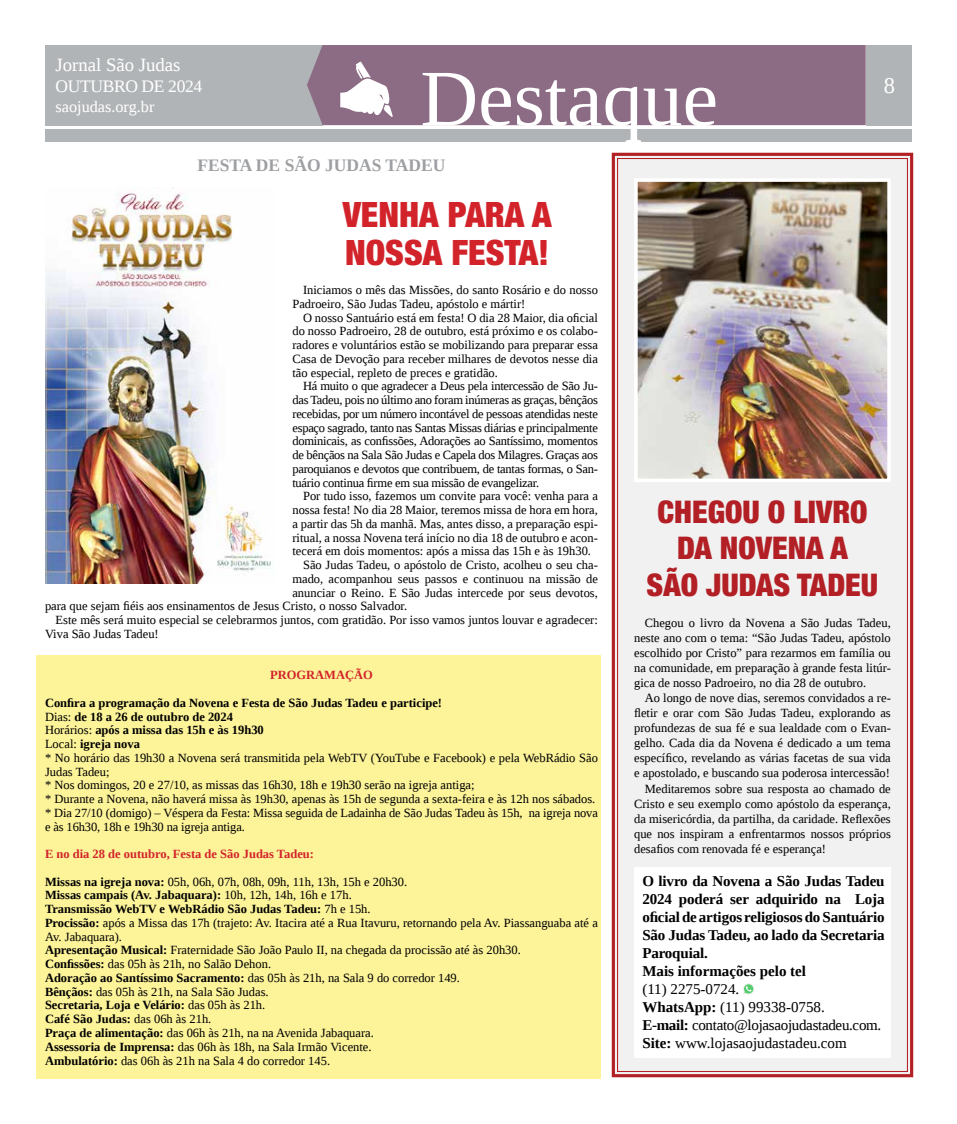
<style>
.page{position:relative;width:957px;height:1124px;background:#fff}
.page>*{position:absolute;margin:0;border:0;box-sizing:border-box;transform-origin:0 0}
.t1{font:80px "Liberation Serif";color:#fff}
.t2{font:900 condensed 35px/38.8px "Helvetica Neue LT Std";color:#d2232a}
.t3{font:900 condensed 31.25px/36.2px "Helvetica Neue LT Std";color:#b21f24;text-align:center}
.t4{font:22.5px "Liberation Serif";color:#fff}
.t5{font:18.75px "Liberation Serif";color:#fff}
.t6{font:700 17.5px "Liberation Serif";color:#9d9fa2}
.t7{font:17.5px "Liberation Serif";letter-spacing:-.02em;color:#fff}
.t8{font:16.25px "Liberation Serif";color:#fff}
.t9{font:700 15px/18px "Liberation Serif";letter-spacing:-.01em;color:#000}
.t10{font:15px/18px "Liberation Serif";color:#000}
.t11{font:12.5px/13.8px "Liberation Serif";color:#000}
.t12{font:700 12.5px "Liberation Serif";color:#d2232a}
.s1{font-weight:700}
</style>
<div class="page">
<div style="left:867px;top:45px;width:45px;height:80px;background:#b1b4b6"></div>
<div style="left:45px;top:45px;width:277px;height:80px;background:#b1b4b6"></div>
<div style="left:45px;top:128px;width:867px;height:13px;background:#b1b4b6"></div>
<div style="left:37px;top:656px;width:564px;height:422px;background:#fdf49a"></div>
<div style="left:307px;top:45px;width:558px;height:80px;background:#8c6c84"></div>
<svg style="left:340px;top:62px;width:53px;height:55px"></svg>
<svg style="left:611px;top:152px;width:303px;height:926px"></svg>
<div style="left:634px;top:867px;width:257px;height:190px;background:#fff"></div>
<svg style="left:743px;top:983px;width:11px;height:11px"></svg>
<img style="left:639px;top:183px;width:247px;height:294px">
<div style="left:634px;top:178px;width:257px;height:304px;border:4px solid #fff"></div>
<img style="left:46px;top:192px;width:225px;height:391px">
<h3 class="t5" style="left:55px;top:53px;width:126px">Jornal São Judas</h3>
<h3 class="t7" style="left:55px;top:75px;width:148px">OUTUBRO DE 2024</h3>
<h3 class="t8" style="left:55px;top:96px;width:100px">saojudas.org.br</h3>
<h1 class="t1" style="left:420px;top:47px;width:299px">Destaque</h1>
<h3 class="t6" style="left:197px;top:153px;width:249px">FESTA DE SÃO JUDAS TADEU</h3>
<h2 class="t2" style="left:343px;top:194px;width:210px">VENHA PARA A<br>NOSSA FESTA!</h2>
<p class="t11" style="left:292px;top:283px;width:307px;text-indent:11px">Iniciamos o mês das Missões, do santo Rosário e do nosso<br>Padroeiro, São Judas Tadeu, apóstolo e mártir!</p>
<p class="t11" style="left:292px;top:310px;width:307px;text-align:justify;text-indent:11px">O nosso Santuário está em festa! O dia 28 Maior, dia oficial do nosso Padroeiro, 28 de outubro, está próximo e os colabo&shy;radores e voluntários estão se mobilizando para preparar essa Casa de Devoção para receber milhares de devotos nesse dia tão especial, repleto de preces e gratidão.</p>
<p class="t11" style="left:292px;top:379px;width:307px;text-align:justify;text-indent:11px">Há muito o que agradecer a Deus pela intercessão de São Ju&shy;das Tadeu, pois no último ano foram inúmeras as graças, bênçãos recebidas, por um número incontável de pessoas atendidas neste espaço sagrado, tanto nas Santas Missas diárias e principalmente dominicais, as confissões, Adorações ao Santíssimo, momentos de bênçãos na Sala São Judas e Capela dos Milagres. Graças aos paroquianos e devotos que contribuem, de tantas formas, o San&shy;tuário continua firme em sua missão de evangelizar.</p>
<p class="t11" style="left:303px;top:489px;width:296px">Por tudo isso, fazemos um convite para você: venha para a</p>
<p class="t11" style="left:292px;top:503px;width:307px">nossa festa! No dia 28 Maior, teremos missa de hora em hora,</p>
<p class="t11" style="left:292px;top:516px;width:307px">a partir das 5h da manhã. Mas, antes disso, a preparação espi-</p>
<p class="t11" style="left:292px;top:530px;width:307px">ritual, a nossa Novena terá início no dia 18 de outubro e acon-</p>
<p class="t11" style="left:292px;top:544px;width:300px">tecerá em dois momentos: após a missa das 15h e às 19h30.</p>
<p class="t11" style="left:303px;top:558px;width:296px">São Judas Tadeu, o apóstolo de Cristo, acolheu o seu cha-</p>
<p class="t11" style="left:292px;top:571px;width:307px">mado, acompanhou seus passos e continuou na missão de</p>
<p class="t11" style="left:292px;top:585px;width:307px">anunciar o Reino. E São Judas intercede por seus devotos,</p>
<p class="t11" style="left:45px;top:599px;width:364px">para que sejam fiéis aos ensinamentos de Jesus Cristo, o nosso Salvador.</p>
<p class="t11" style="left:56px;top:613px;width:544px">Este mês será muito especial se celebrarmos juntos, com gratidão. Por isso vamos juntos louvar e agradecer:</p>
<p class="t11" style="left:45px;top:626px;width:115px">Viva São Judas Tadeu!</p>
<p class="t12" style="left:270px;top:666px;width:104px">PROGRAMAÇÃO</p>
<p class="t11" style="left:45px;top:695px;width:554px"><span class="s1">Confira a programação da Novena e Festa de São Judas Tadeu e participe!<br></span>Dias: <span class="s1">de 18 a 26 de outubro de 2024<br></span>Horários: <span class="s1">após a missa das 15h e às 19h30<br></span>Local: <span class="s1">igreja nova<br></span>* No horário das 19h30 a Novena será transmitida pela WebTV (YouTube e Facebook) e pela WebRádio São Judas Tadeu;<br>* Nos domingos, 20 e 27/10, as missas das 16h30, 18h e 19h30 serão na igreja antiga;<br>* Durante a Novena, não haverá missa às 19h30, apenas às 15h de segunda a sexta-feira e às 12h nos sábados. * Dia 27/10 (domigo) – Véspera da Festa: Missa seguida de Ladainha de São Judas Tadeu às 15h, na igreja nova e às 16h30, 18h e 19h30 na igreja antiga.</p>
<p class="t12" style="left:45px;top:845px;width:270px">E no dia 28 de outubro, Festa de São Judas Tadeu:</p>
<p class="t11" style="left:45px;top:874px;width:554px"><span class="s1">Missas na igreja nova:</span> 05h, 06h, 07h, 08h, 09h, 11h, 13h, 15h e 20h30.<br><span class="s1">Missas campais (Av. Jabaquara):</span> 10h, 12h, 14h, 16h e 17h.<br><span class="s1">Transmissão WebTV e WebRádio São Judas Tadeu:</span> 7h e 15h.<br><span class="s1">Procissão:</span> após a Missa das 17h (trajeto: Av. Itacira até a Rua Itavuru, retornando pela Av. Piassanguaba até a Av. Jabaquara).<br><span class="s1">Apresentação Musical:</span> Fraternidade São João Paulo II, na chegada da procissão até às 20h30.<br><span class="s1">Confissões:</span> das 05h às 21h, no Salão Dehon.<br><span class="s1">Adoração ao Santíssimo Sacramento:</span> das 05h às 21h, na Sala 9 do corredor 149.<br><span class="s1">Bênçãos:</span> das 05h às 21h, na Sala São Judas.<br><span class="s1">Secretaria, Loja e Velário:</span> das 05h às 21h.<br><span class="s1">Café São Judas:</span> das 06h às 21h.<br><span class="s1">Praça de alimentação:</span> das 06h às 21h, na na Avenida Jabaquara.<br><span class="s1">Assessoria de Imprensa:</span> das 06h às 18h, na Sala Irmão Vicente.<br><span class="s1">Ambulatório:</span> das 06h às 21h na Sala 4 do corredor 145.</p>
<h3 class="t4" style="left:884px;top:71px;width:13px">8</h3>
<h3 class="t3" style="left:646px;top:493px;width:233px">CHEGOU O LIVRO<br>DA NOVENA A<br>SÃO JUDAS TADEU</h3>
<p class="t11" style="left:634px;top:615px;width:258px;line-height:15px;text-align:justify;text-indent:11px">Chegou o livro da Novena a São Judas Tadeu, neste ano com o tema: “São Judas Tadeu, apóstolo escolhido por Cristo” para rezarmos em família ou na comunidade, em preparação à grande festa litúr&shy;gica de nosso Padroeiro, no dia 28 de outubro.</p>
<p class="t11" style="left:645px;top:691px;width:247px">Ao longo de nove dias, seremos convidados a re-</p>
<p class="t11" style="left:634px;top:706px;width:258px">fletir e orar com São Judas Tadeu, explorando as</p>
<p class="t11" style="left:634px;top:721px;width:258px">profundezas de sua fé e sua lealdade com o Evan-</p>
<p class="t11" style="left:634px;top:736px;width:258px">gelho. Cada dia da Novena é dedicado a um tema</p>
<p class="t11" style="left:634px;top:751px;width:258px">específico, revelando as várias facetas de sua vida</p>
<p class="t11" style="left:634px;top:766px;width:257px">e apostolado, e buscando sua poderosa intercessão!</p>
<p class="t11" style="left:645px;top:781px;width:247px">Meditaremos sobre sua resposta ao chamado de</p>
<p class="t11" style="left:634px;top:796px;width:258px">Cristo e seu exemplo como apóstolo da esperança,</p>
<p class="t11" style="left:634px;top:811px;width:258px">da misericórdia, da partilha, da caridade. Reflexões</p>
<p class="t11" style="left:634px;top:826px;width:258px">que nos inspiram a enfrentarmos nossos próprios</p>
<p class="t11" style="left:634px;top:841px;width:193px">desafios com renovada fé e esperança!</p>
<p class="t9" style="left:642px;top:871px;width:244px">O livro da Novena a São Judas Tadeu<br>2024 poderá ser adquirido na Loja oficial de artigos religiosos do Santuário<br>São Judas Tadeu, ao lado da Secretaria<br>Paroquial.<br>Mais informações pelo tel</p>
<p class="t10" style="left:642px;top:979px;width:240px">(11) 2275-0724.<br><span class="s1">WhatsApp:</span> (11) 99338-0758.<br><span class="s1">E-mail:</span> contato@lojasaojudastadeu.com.<br><span class="s1">Site:</span> www.lojasaojudastadeu.com</p>
</div>
